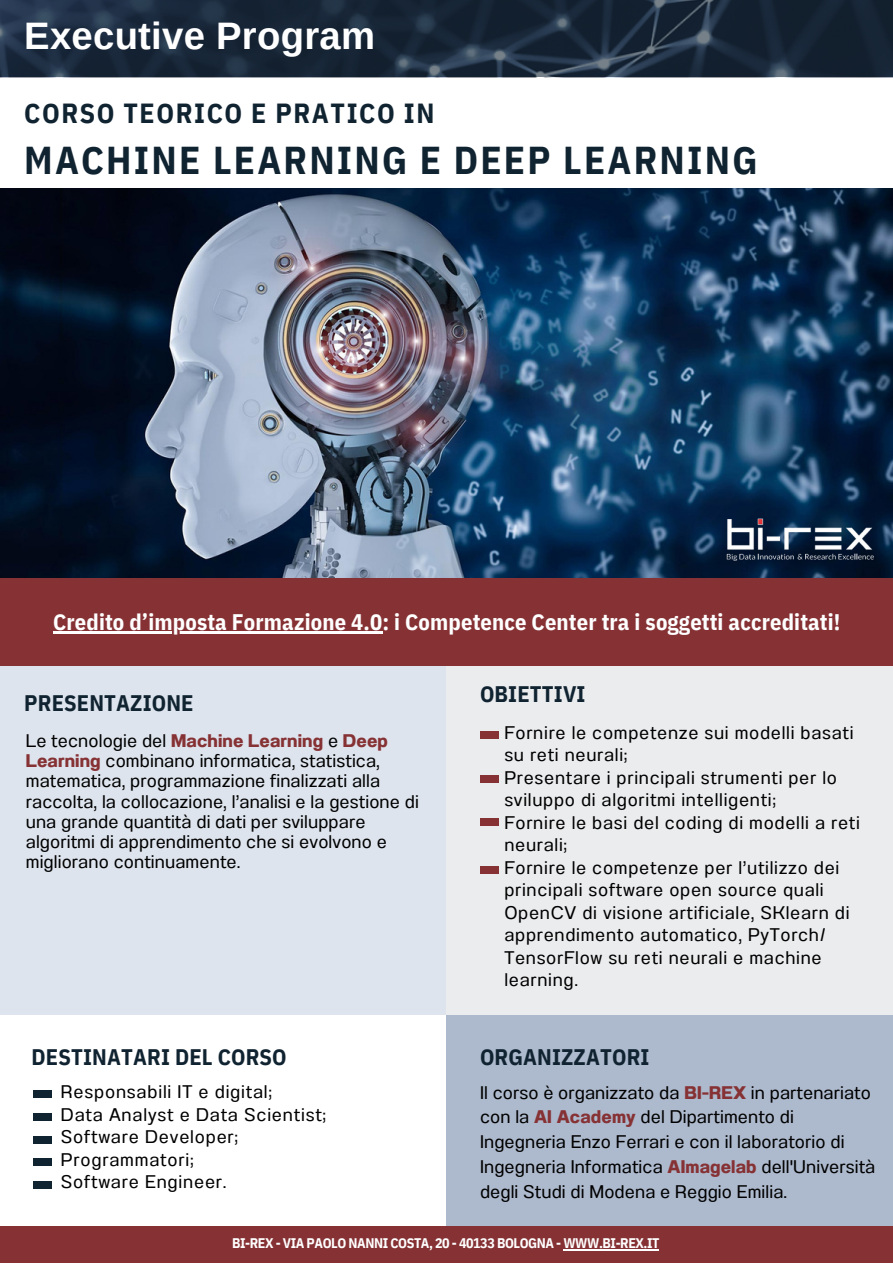
<style>
.page{position:relative;width:893px;height:1264px;background:#fff}
.page>*{position:absolute;margin:0;border:0;box-sizing:border-box;transform-origin:0 0}
.t1{font:700 38.7px "IBM Plex Sans Cond";letter-spacing:.055em;color:#102331}
.t2{font:700 38.25px "Arimo";letter-spacing:.005em;color:#fff}
.t3{font:700 27.6px "IBM Plex Sans Cond";letter-spacing:.055em;color:#102331}
.t4{font:700 22.5px "IBM Plex Sans Cond";letter-spacing:.005em;color:#fff}
.t5{font:700 22.5px "IBM Plex Sans Cond";letter-spacing:.005em;color:#102331}
.t6{font:18.3px/20.2px "Anantason";letter-spacing:.005em;color:#000}
.t7{font:18.3px/22.5px "Anantason";letter-spacing:.04em;color:#000}
.t8{font:700 13.95px "IBM Plex Sans Cond";letter-spacing:-.03em;color:#fff}
.s1{font-weight:700;color:#863235}
</style>
<div class="page">
<div style="left:0;top:578px;width:446px;height:436px;background:#dde4ed"></div>
<div style="left:446px;top:1015px;width:446px;height:247px;background:#adb9cc"></div>
<div style="left:0;top:1225px;width:892px;height:37px;background:#863235"></div>
<img style="left:0;top:189px;width:892px;height:389px">
<div style="left:446px;top:578px;width:446px;height:436px;background:#ebecee"></div>
<div style="left:480px;top:731px;width:18px;height:8px;background:#863235"></div>
<div style="left:480px;top:865px;width:18px;height:8px;background:#863235"></div>
<div style="left:33px;top:1089px;width:19px;height:8px;background:#102331"></div>
<div style="left:33px;top:1112px;width:19px;height:8px;background:#102331"></div>
<div style="left:33px;top:1135px;width:19px;height:8px;background:#102331"></div>
<div style="left:33px;top:1157px;width:19px;height:8px;background:#102331"></div>
<div style="left:33px;top:1180px;width:19px;height:8px;background:#102331"></div>
<img style="left:0;top:0;width:892px;height:77px">
<img style="left:724px;top:517px;width:152px;height:49px">
<div style="left:480px;top:775px;width:18px;height:7px;background:#863235"></div>
<div style="left:480px;top:818px;width:18px;height:8px;background:#863235"></div>
<div style="left:0;top:578px;width:892px;height:88px;background:#863235"></div>
<hr style="left:53px;top:631px;width:329px;height:2px;background:#fff">
<hr style="left:563px;top:1249px;width:96px;height:1px;background:#fff">
<h2 class="t2" style="left:24px;top:14px;width:352px">Executive Program</h2>
<h3 class="t3" style="left:24px;top:95px;width:411px">CORSO TEORICO E PRATICO IN</h3>
<h1 class="t1" style="left:24px;top:134px;width:734px">MACHINE LEARNING E DEEP LEARNING</h1>
<p class="t4" style="left:53px;top:607px;width:788px">Credito d’imposta Formazione 4.0: i Competence Center tra i soggetti accreditati!</p>
<p class="t5" style="left:24px;top:687px;width:171px">PRESENTAZIONE</p>
<p class="t6" style="left:26px;top:730px;width:394px">Le tecnologie del <span class="s1">Machine Learning</span> e <span class="s1">Deep Learning</span> combinano informatica, statistica, matematica, programmazione finalizzati alla raccolta, la collocazione, l’analisi e la gestione di una grande quantità di dati per sviluppare algoritmi di apprendimento che si evolvono e migliorano continuamente.</p>
<p class="t5" style="left:32px;top:1042px;width:257px">DESTINATARI DEL CORSO</p>
<p class="t7" style="left:61px;top:1080px;width:267px">Responsabili IT e digital;<br>Data Analyst e Data Scientist;<br>Software Developer;<br>Programmatori;<br>Software Engineer.</p>
<p class="t5" style="left:480px;top:679px;width:107px">OBIETTIVI</p>
<p class="t7" style="left:504px;top:721px;width:357px">Fornire le competenze sui modelli basati su reti neurali;<br>Presentare i principali strumenti per lo sviluppo di algoritmi intelligenti;<br>Fornire le basi del coding di modelli a reti neurali;<br>Fornire le competenze per l’utilizzo dei principali software open source quali OpenCV di visione artificiale, SKlearn di apprendimento automatico, PyTorch/ TensorFlow su reti neurali e machine learning.</p>
<p class="t5" style="left:480px;top:1042px;width:171px">ORGANIZZATORI</p>
<p class="t6" style="left:480px;top:1079px;width:397px;line-height:24.8px">Il corso è organizzato da <span class="s1">BI-REX</span> in partenariato con la <span class="s1">AI Academy</span> del Dipartimento di Ingegneria Enzo Ferrari e con il laboratorio di Ingegneria Informatica <span class="s1">AImagelab</span> dell'Università degli Studi di Modena e Reggio Emilia.</p>
<p class="t8" style="left:232px;top:1233px;width:429px">BI-REX - VIA PAOLO NANNI COSTA, 20 - 40133 BOLOGNA - WWW.BI-REX.IT</p>
</div>
